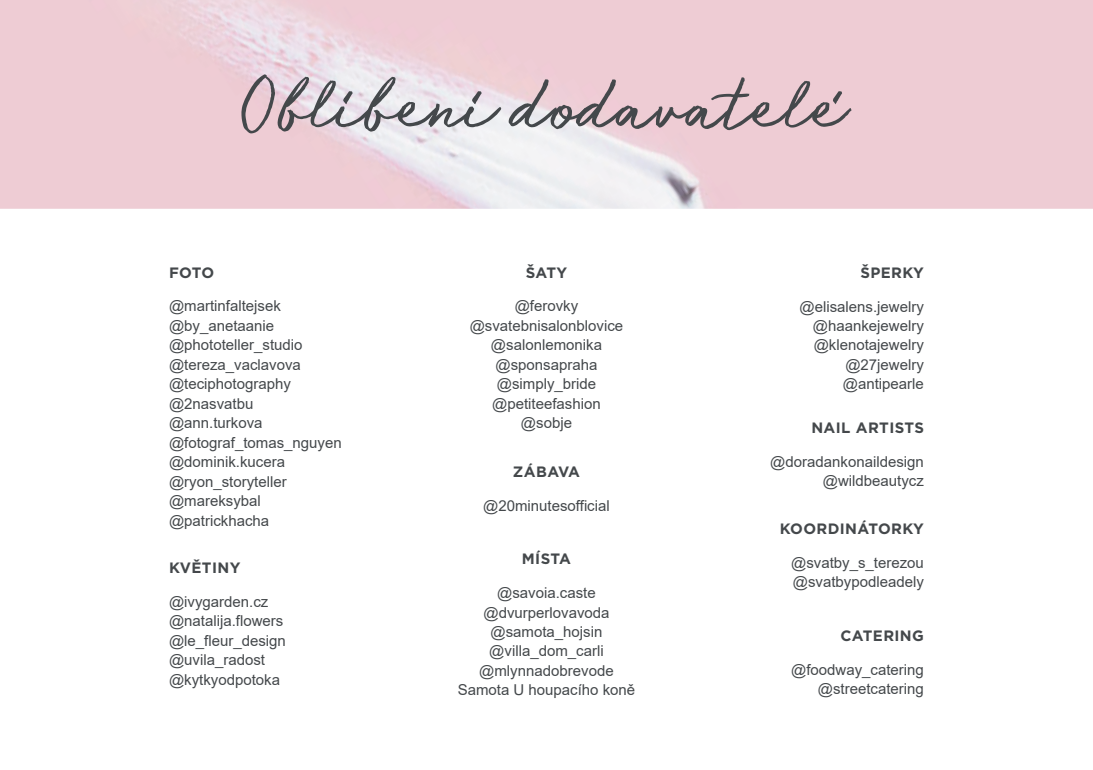
<style>
.page{position:relative;width:1093px;height:770px;background:#fff}
.page>*{position:absolute;margin:0;border:0;box-sizing:border-box;transform-origin:0 0}
.t1{font:75.9px "Run Wild";color:#44484b}
.t2{font:15px/19.4px "Arial";color:#44484b}
.t3{font:700 15px "Gotham";letter-spacing:.025em;color:#44484b}
</style>
<div class="page">
<img style="left:0;top:0;width:1093px;height:209px">
<svg style="left:343px;top:91px;width:10px;height:13px"></svg>
<svg style="left:472px;top:91px;width:10px;height:13px"></svg>
<svg style="left:833px;top:91px;width:9px;height:13px"></svg>
<h1 class="t1" style="left:239px;top:66px;width:606px">Oblibeni dodavatele</h1>
<p class="t3" style="left:169px;top:262px;width:47px">FOTO</p>
<p class="t2" style="left:169px;top:296px;width:174px">@martinfaltejsek @by_anetaanie @phototeller_studio @tereza_vaclavova @teciphotography @2nasvatbu @ann.turkova @fotograf_tomas_nguyen @dominik.kucera @ryon_storyteller @mareksybal @patrickhacha</p>
<p class="t3" style="left:169px;top:558px;width:73px">KVĚTINY</p>
<p class="t2" style="left:169px;top:592px;width:118px">@ivygarden.cz @natalija.flowers @le_fleur_design @uvila_radost @kytkyodpotoka</p>
<p class="t3" style="left:526px;top:262px;width:43px">ŠATY</p>
<p class="t2" style="left:470px;top:296px;width:155px;text-align:center">@ferovky @svatebnisalonblovice @salonlemonika @sponsapraha @simply_bride @petiteefashion @sobje</p>
<p class="t3" style="left:513px;top:461px;width:69px">ZÁBAVA</p>
<p class="t2" style="left:483px;top:496px;width:128px">@20minutesofficial</p>
<p class="t3" style="left:522px;top:549px;width:51px">MÍSTA</p>
<p class="t2" style="left:458px;top:583px;width:179px;text-align:center">@savoia.caste @dvurperlovavoda @samota_hojsin @villa_dom_carli @mlynnadobrevode<br>Samota U houpacího koně</p>
<p class="t3" style="left:860px;top:262px;width:65px">ŠPERKY</p>
<p class="t2" style="left:800px;top:296px;width:126px;text-align:right">@elisalens.jewelry @haankejewelry @klenotajewelry @27jewelry @antipearle</p>
<p class="t3" style="left:811px;top:418px;width:114px">NAIL ARTISTS</p>
<p class="t2" style="left:770px;top:452px;width:155px;text-align:right">@doradankonaildesign @wildbeautycz</p>
<p class="t3" style="left:780px;top:519px;width:146px">KOORDINÁTORKY</p>
<p class="t2" style="left:791px;top:553px;width:134px">@svatby_s_terezou @svatbypodleadely</p>
<p class="t3" style="left:841px;top:625px;width:85px">CATERING</p>
<p class="t2" style="left:791px;top:659px;width:134px;text-align:right">@foodway_catering @streetcatering</p>
</div>
